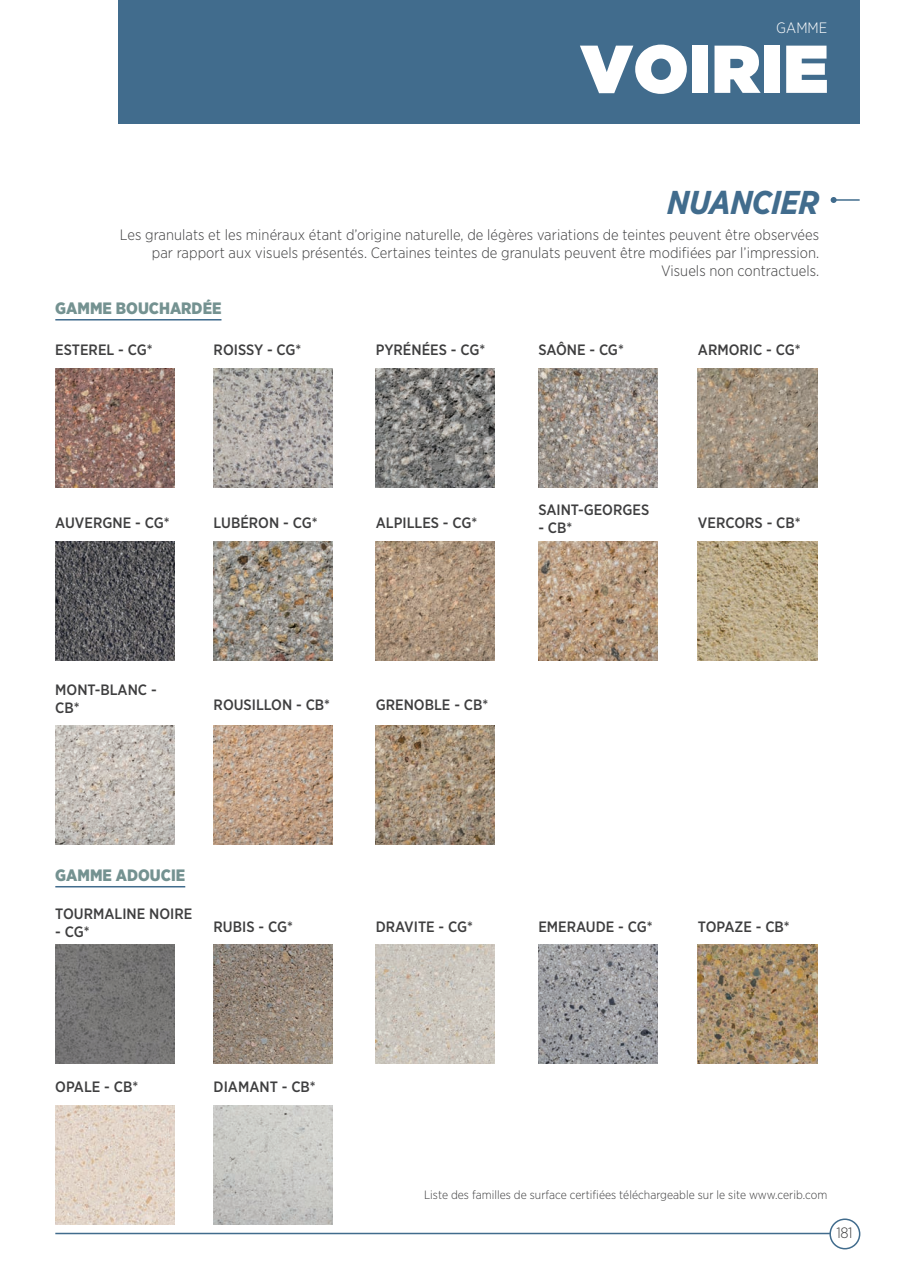
<style>
.page{position:relative;width:915px;height:1276px;background:#fff}
.page>*{position:absolute;margin:0;border:0;box-sizing:border-box;transform-origin:0 0}
.t1{font:67.5px "Gotham Ultra";letter-spacing:.015em;color:#fff}
.t2{font:italic 700 33px "Gotham Narrow";letter-spacing:-.02em;color:#416c8d}
.t3{font:900 16.5px "Gotham Narrow";color:#749291}
.t4{font:500 15px/18px "Gotham Narrow";color:#3e3e3f}
.t5{font:300 15px/18px "Gotham Narrow";letter-spacing:.005em;color:#3e3e3f;text-align:right}
.t6{font:300 15px "Gotham Narrow";color:#fff}
.t7{font:300 12px "Gotham Narrow";letter-spacing:.005em;color:#3e3e3f}
</style>
<div class="page">
<div style="left:118px;top:0;width:741px;height:123px;background:#416c8d"></div>
<hr style="left:55px;top:1232px;width:774px;height:2px;background:#416c8d">
<div style="left:829px;top:1218px;width:31px;height:31px;border:2px solid #416c8d;border-radius:50%"></div>
<hr style="left:833px;top:199px;width:26px;height:2px;background:#416c8d">
<svg style="left:830px;top:197px;width:6px;height:6px"></svg>
<hr style="left:55px;top:319px;width:166px;height:1px;background:#416c8d">
<hr style="left:55px;top:886px;width:130px;height:1px;background:#416c8d">
<img style="left:55px;top:368px;width:119px;height:119px">
<img style="left:213px;top:368px;width:120px;height:119px">
<img style="left:375px;top:368px;width:120px;height:119px">
<img style="left:538px;top:368px;width:119px;height:119px">
<img style="left:697px;top:368px;width:119px;height:119px">
<img style="left:55px;top:541px;width:119px;height:119px">
<img style="left:213px;top:541px;width:120px;height:119px">
<img style="left:375px;top:541px;width:120px;height:119px">
<img style="left:538px;top:541px;width:119px;height:119px">
<img style="left:697px;top:541px;width:119px;height:119px">
<img style="left:55px;top:725px;width:119px;height:119px">
<img style="left:375px;top:725px;width:120px;height:119px">
<img style="left:213px;top:725px;width:120px;height:119px">
<img style="left:375px;top:944px;width:120px;height:119px">
<img style="left:55px;top:944px;width:119px;height:119px">
<img style="left:213px;top:944px;width:120px;height:119px">
<img style="left:538px;top:944px;width:119px;height:119px">
<img style="left:213px;top:1106px;width:120px;height:119px">
<img style="left:55px;top:1106px;width:119px;height:119px">
<img style="left:697px;top:944px;width:119px;height:119px">
<p class="t6" style="left:776px;top:19px;width:53px">GAMME</p>
<h1 class="t1" style="left:580px;top:30px;width:249px">VOIRIE</h1>
<h2 class="t2" style="left:667px;top:181px;width:153px">NUANCIER</h2>
<p class="t5" style="left:120px;top:225px;width:700px">Les granulats et les minéraux étant d’origine naturelle, de légères variations de teintes peuvent être observées par rapport aux visuels présentés. Certaines teintes de granulats peuvent être modifiées par l’impression.<br>Visuels non contractuels.</p>
<p class="t3" style="left:55px;top:297px;width:168px">GAMME BOUCHARDÉE</p>
<p class="t4" style="left:55px;top:341px;width:99px">ESTEREL - CG*</p>
<p class="t4" style="left:213px;top:341px;width:89px">ROISSY - CG*</p>
<p class="t4" style="left:375px;top:341px;width:111px">PYRÉNÉES - CG*</p>
<p class="t4" style="left:538px;top:341px;width:87px">SAÔNE - CG*</p>
<p class="t4" style="left:697px;top:341px;width:104px">ARMORIC - CG*</p>
<p class="t4" style="left:55px;top:513px;width:116px">AUVERGNE - CG*</p>
<p class="t4" style="left:213px;top:513px;width:105px">LUBÉRON - CG*</p>
<p class="t4" style="left:375px;top:513px;width:103px">ALPILLES - CG*</p>
<p class="t4" style="left:538px;top:501px;width:112px">SAINT-GEORGES</p>
<p class="t4" style="left:538px;top:519px;width:35px">- CB*</p>
<p class="t4" style="left:697px;top:513px;width:104px">VERCORS - CB*</p>
<p class="t4" style="left:55px;top:680px;width:103px">MONT-BLANC -<br>CB*</p>
<p class="t4" style="left:213px;top:695px;width:118px">ROUSILLON - CB*</p>
<p class="t4" style="left:375px;top:695px;width:114px">GRENOBLE - CB*</p>
<p class="t3" style="left:55px;top:864px;width:131px">GAMME ADOUCIE</p>
<p class="t4" style="left:55px;top:904px;width:138px">TOURMALINE NOIRE</p>
<p class="t4" style="left:55px;top:922px;width:36px">- CG*</p>
<p class="t4" style="left:213px;top:918px;width:81px">RUBIS - CG*</p>
<p class="t4" style="left:375px;top:918px;width:99px">DRAVITE - CG*</p>
<p class="t4" style="left:538px;top:918px;width:116px">EMERAUDE - CG*</p>
<p class="t4" style="left:697px;top:918px;width:93px">TOPAZE - CB*</p>
<p class="t4" style="left:55px;top:1077px;width:84px">OPALE - CB*</p>
<p class="t4" style="left:213px;top:1077px;width:104px">DIAMANT - CB*</p>
<p class="t7" style="left:424px;top:1187px;width:404px">Liste des familles de surface certifiées téléchargeable sur le site www.cerib.com</p>
<p class="t5" style="left:836px;top:1223px;width:18px">181</p>
</div>
